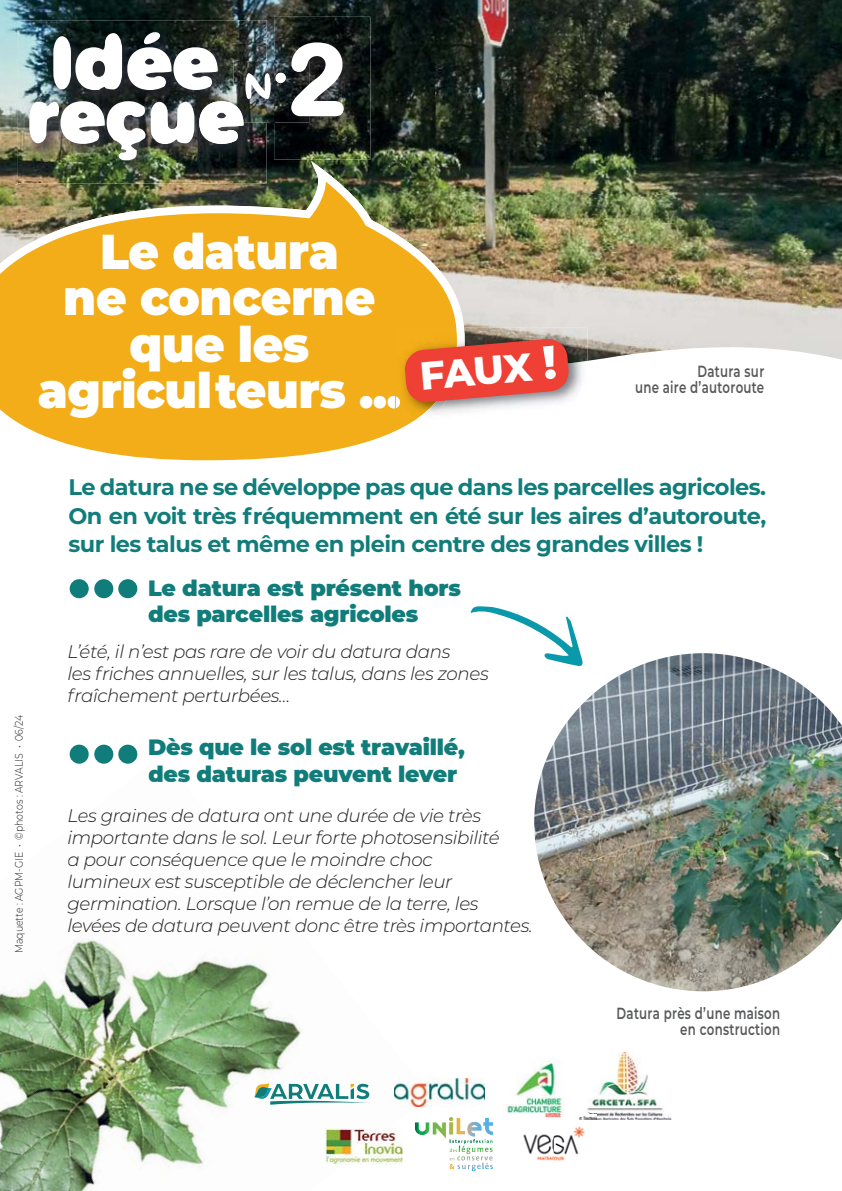
<style>
.page{position:relative;width:842px;height:1191px;background:#fff}
.page>*{position:absolute;margin:0;border:0;box-sizing:border-box;transform-origin:0 0}
.t1{font:900 49px/46.4px "Montserrat";letter-spacing:-.01em;color:#fff;text-align:center;scale:.96 1}
.t2{font:800 39.2px "Montserrat";color:#fff}
.t3{font:700 22.4px/28.2px "Montserrat";letter-spacing:-.025em;color:#117d7a;text-align:justify}
.t4{font:900 22.2px/26.6px "Montserrat";letter-spacing:-.01em;color:#117d7a}
.t5{font:italic 300 18.2px/22px "Montserrat";letter-spacing:-.02em;color:#231f20}
.t6{font:600 16.2px/16.2px "Montserrat";letter-spacing:.025em;color:#58595b;text-align:right;scale:.73 1}
.t7{font:300 11px "Montserrat";color:#231f20;scale:.85 1}
.s1{font-size:46.6px}
</style>
<div class="page">
<img style="left:0;top:0;width:842px;height:361px">
<div style="left:118px;top:579px;width:19px;height:19px;background:#117d7a;border-radius:50%"></div>
<div style="left:94px;top:579px;width:19px;height:19px;background:#117d7a;border-radius:50%"></div>
<div style="left:70px;top:579px;width:19px;height:19px;background:#117d7a;border-radius:50%"></div>
<div style="left:118px;top:744px;width:19px;height:19px;background:#117d7a;border-radius:50%"></div>
<div style="left:94px;top:744px;width:19px;height:19px;background:#117d7a;border-radius:50%"></div>
<div style="left:70px;top:744px;width:19px;height:19px;background:#117d7a;border-radius:50%"></div>
<img style="left:534px;top:653px;width:308px;height:339px">
<svg style="left:0;top:161px;width:465px;height:300px;background:#dba937"></svg>
<svg style="left:471px;top:606px;width:112px;height:60px"></svg>
<img style="left:18px;top:20px;width:249px;height:163px">
<img style="left:274px;top:17px;width:96px;height:143px">
<img style="left:29px;top:31px;width:315px;height:129px">
<img style="left:0;top:759px;width:430px;height:432px">
<img style="left:72px;top:809px;width:145px;height:17px">
<img style="left:68px;top:830px;width:166px;height:18px">
<img style="left:68px;top:853px;width:184px;height:17px">
<img style="left:68px;top:874px;width:201px;height:18px">
<img style="left:68px;top:896px;width:219px;height:18px">
<img style="left:68px;top:918px;width:236px;height:17px">
<img style="left:149px;top:765px;width:36px;height:21px">
<img style="left:465px;top:377px;width:117px;height:34px">
<img style="left:465px;top:328px;width:122px;height:49px">
<img style="left:396px;top:328px;width:20px;height:91px">
<img style="left:416px;top:328px;width:49px;height:91px">
<img style="left:396px;top:408px;width:4px;height:10px">
<svg style="left:396px;top:338px;width:173px;height:70px;background:#e2634a"></svg>
<svg style="left:415px;top:1117px;width:78px;height:54px"></svg>
<img style="left:503px;top:1060px;width:61px;height:54px">
<img style="left:587px;top:1051px;width:84px;height:68px">
<img style="left:326px;top:1128px;width:77px;height:36px">
<img style="left:394px;top:1079px;width:91px;height:27px">
<img style="left:523px;top:1134px;width:31px;height:27px">
<img style="left:554px;top:1119px;width:43px;height:42px">
<img style="left:511px;top:1113px;width:55px;height:9px">
<img style="left:579px;top:1113px;width:18px;height:6px">
<svg style="left:254px;top:1083px;width:115px;height:21px"></svg>
<h1 class="t1" style="left:38px;top:231px;width:380px">Le datura<br>ne concerne que les agriculteurs ...</h1>
<h2 class="t2" style="left:418px;top:354px;width:139px;rotate:-5deg">FAUX <span class="s1">!</span></h2>
<p class="t6" style="left:635px;top:364px;width:178px">Datura sur<br>une aire d’autoroute</p>
<p class="t7" style="left:12px;top:953px;width:281px;rotate:-90deg">Maquette : AGPM-GIE • ©photos : ARVALIS • 06/24</p>
<p class="t3" style="left:69px;top:474px;width:699px">Le datura ne se développe pas que dans les parcelles agricoles.<br>On en voit très fréquemment en été sur les aires d’autoroute, sur les talus et même en plein centre des grandes villes !</p>
<p class="t4" style="left:148px;top:576px;width:314px">Le datura est présent hors des parcelles agricoles</p>
<p class="t5" style="left:67px;top:641px;width:423px">L’été, il n’est pas rare de voir du datura dans<br>les friches annuelles, sur les talus, dans les zones fraîchement perturbées…</p>
<p class="t4" style="left:148px;top:735px;width:318px">Dès que le sol est travaillé, des daturas peuvent lever</p>
<p class="t5" style="left:67px;top:806px;width:467px">Les graines de datura ont une durée de vie très importante dans le sol. Leur forte photosensibilité<br>a pour conséquence que le moindre choc<br>lumineux est susceptible de déclencher leur germination. Lorsque l’on remue de la terre, les levées de datura peuvent donc être très importantes.</p>
<p class="t6" style="left:616px;top:1006px;width:226px">Datura près d’une maison en construction</p>
</div>
